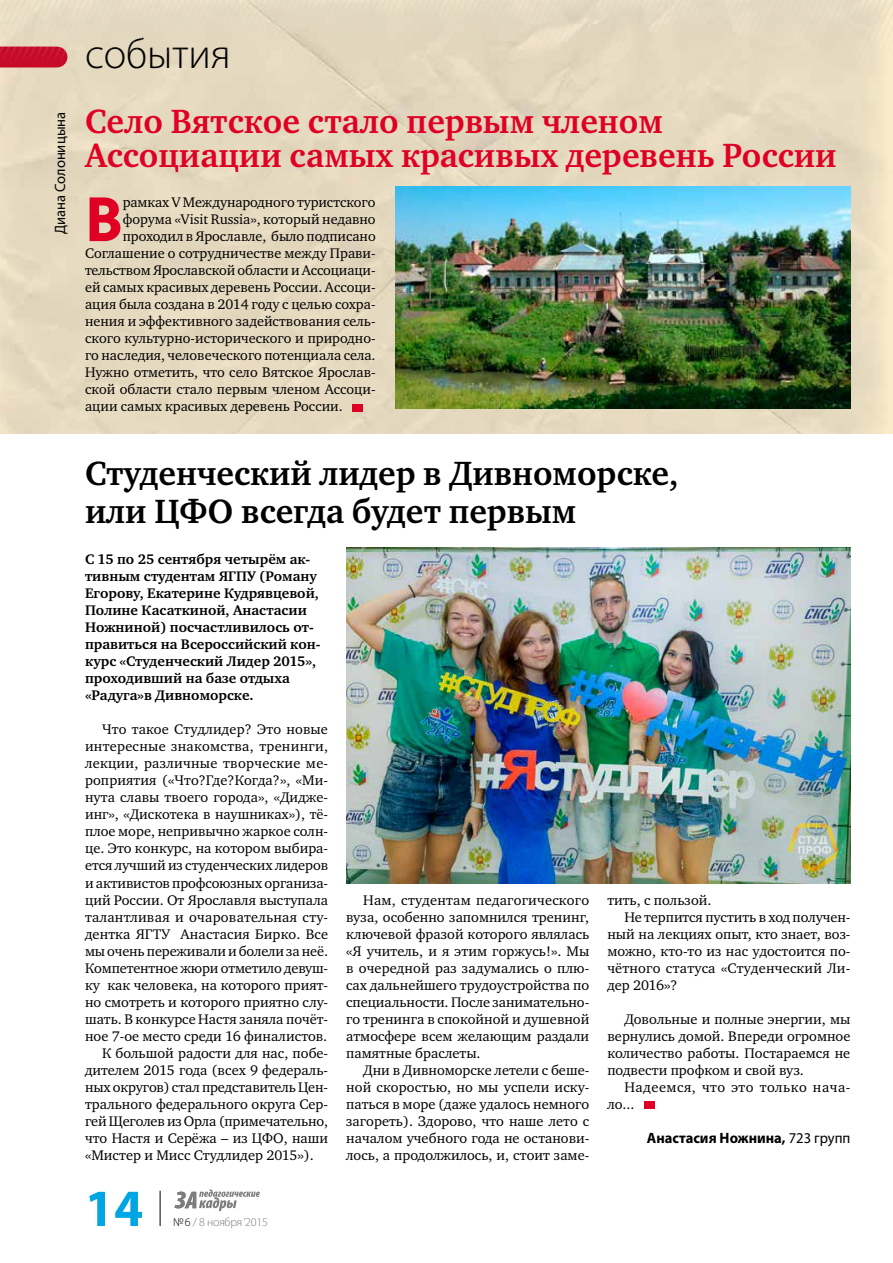
<style>
.page{position:relative;width:893px;height:1263px;background:#fff}
.page>*{position:absolute;margin:0;border:0;box-sizing:border-box;transform-origin:0 0}
.t1{font:700 64.5px "Russia";color:#df0023}
.t2{font:700 52.65px "Myriad Pro";color:#00a6e3}
.t3{font:300 42.45px "Myriad Pro";color:#000}
.t4{font:700 34.5px/34.5px "Charter C";color:#df0023}
.t5{font:700 34.5px/37.5px "Charter C";color:#000}
.t6{font:700 15px "Myriad Pro";color:#000}
.t7{font:15px "Myriad Pro";color:#000}
.t8{font:14.25px/17px "Charter ITC";color:#000;text-align:justify}
.t9{font:700 14.25px/17px "Charter ITC";color:#000}
.t10{font:14.25px "Charter ITC";letter-spacing:.02em;color:#000}
.t11{font:14.25px/17px "Charter ITC";letter-spacing:.035em;color:#000}
.t12{font:300 12px "Myriad Pro";letter-spacing:-.02em;color:#7d7d7d}
.s1{color:#000}
.s2{font-weight:400}
</style>
<div class="page">
<div style="left:0;top:65px;width:893px;height:369px;background:#e5d9bf"></div>
<div style="left:0;top:47px;width:57px;height:21px;background:#c60a27"></div>
<div style="left:353px;top:404px;width:10px;height:7px;background:#df0023"></div>
<img style="left:395px;top:186px;width:455px;height:223px">
<div style="left:645px;top:1101px;width:10px;height:7px;background:#df0023"></div>
<img style="left:346px;top:547px;width:504px;height:337px">
<svg style="left:0;top:0;width:893px;height:65px"></svg>
<hr style="left:160px;top:1191px;width:1px;height:35px;background:#000">
<svg style="left:174px;top:1189px;width:86px;height:22px"></svg>
<p class="t7" style="left:51px;top:234px;width:124px;rotate:-90deg">Диана Солоницына</p>
<h3 class="t3" style="left:85px;top:30px;width:147px">события</h3>
<h3 class="t4" style="left:85px;top:104px;width:753px">Село Вятское стало первым членом<br>Ассоциации самых красивых деревень России</h3>
<h1 class="t1" style="left:85px;top:182px;width:39px">В</h1>
<p class="t8" style="left:123px;top:194px;width:254px">рамках V Международного туристского</p>
<p class="t8" style="left:123px;top:211px;width:254px">форума «Visit Russia», который недавно</p>
<p class="t8" style="left:123px;top:228px;width:254px">проходил в Ярославле, было подписано</p>
<p class="t8" style="left:85px;top:245px;width:292px">Соглашение о сотрудничестве между Прави-</p>
<p class="t8" style="left:85px;top:262px;width:292px">тельством Ярославской области и Ассоциаци-</p>
<p class="t8" style="left:85px;top:279px;width:292px">ей самых красивых деревень России. Ассоци-</p>
<p class="t8" style="left:85px;top:296px;width:292px">ация была создана в 2014 году с целью сохра-</p>
<p class="t8" style="left:85px;top:313px;width:292px">нения и эффективного задействования сель-</p>
<p class="t8" style="left:85px;top:330px;width:292px">ского культурно-исторического и природно-</p>
<p class="t8" style="left:85px;top:347px;width:292px">го наследия, человеческого потенциала села.</p>
<p class="t8" style="left:85px;top:364px;width:292px">Нужно отметить, что село Вятское Ярослав-</p>
<p class="t8" style="left:85px;top:381px;width:292px">ской области стало первым членом Ассоци-</p>
<p class="t8" style="left:85px;top:398px;width:259px">ации самых красивых деревень России.</p>
<h3 class="t5" style="left:85px;top:455px;width:595px">Студенческий лидер в Дивноморске, или ЦФО всегда будет первым</h3>
<p class="t9" style="left:85px;top:551px;width:237px">С 15 по 25 сентября четырём ак&shy;тивным студентам ЯГПУ (Роману<br>Егорову, Екатерине Кудрявцевой,<br>Полине Касаткиной, Анастасии<br>Ножниной) посчастливилось от&shy;правиться на Всероссийский кон&shy;курс «Студенческий Лидер 2015», проходивший на базе отдыха «Радуга»в Дивноморске.</p>
<p class="t8" style="left:102px;top:721px;width:227px">Что такое Студлидер? Это новые</p>
<p class="t10" style="left:85px;top:738px;width:244px">интересные знакомства, тренинги,</p>
<p class="t10" style="left:85px;top:755px;width:245px">лекции, различные творческие ме-</p>
<p class="t8" style="left:85px;top:772px;width:245px">роприятия («Что?Где?Когда?», «Ми-</p>
<p class="t8" style="left:85px;top:789px;width:245px">нута славы твоего города», «Дидже-</p>
<p class="t8" style="left:85px;top:806px;width:245px">инг», «Дискотека в наушниках»), тё-</p>
<p class="t8" style="left:85px;top:823px;width:245px">плое море, непривычно жаркое солн-</p>
<p class="t8" style="left:85px;top:840px;width:245px">це. Это конкурс, на котором выбира-</p>
<p class="t8" style="left:85px;top:857px;width:245px">ется лучший из студенческих лидеров</p>
<p class="t8" style="left:85px;top:874px;width:245px">и активистов профсоюзных организа-</p>
<p class="t8" style="left:85px;top:891px;width:245px">ций России. От Ярославля выступала</p>
<p class="t8" style="left:85px;top:908px;width:245px">талантливая и очаровательная сту-</p>
<p class="t8" style="left:85px;top:925px;width:245px">дентка ЯГТУ Анастасия Бирко. Все</p>
<p class="t8" style="left:85px;top:942px;width:244px">мы очень переживали и болели за неё.</p>
<p class="t8" style="left:85px;top:959px;width:245px">Компетентное жюри отметило девуш-</p>
<p class="t8" style="left:85px;top:976px;width:245px">ку как человека, на которого прият-</p>
<p class="t8" style="left:85px;top:993px;width:245px">но смотреть и которого приятно слу-</p>
<p class="t8" style="left:85px;top:1010px;width:245px">шать. В конкурсе Настя заняла почёт-</p>
<p class="t8" style="left:85px;top:1027px;width:244px">ное 7-ое место среди 16 финалистов.</p>
<p class="t8" style="left:102px;top:1044px;width:228px">К большой радости для нас, побе-</p>
<p class="t8" style="left:85px;top:1061px;width:245px">дителем 2015 года (всех 9 федераль-</p>
<p class="t8" style="left:85px;top:1078px;width:245px">ных округов) стал представитель Цен-</p>
<p class="t8" style="left:85px;top:1095px;width:245px">трального федерального округа Сер-</p>
<p class="t8" style="left:85px;top:1112px;width:245px">гей Щеголев из Орла (примечательно,</p>
<p class="t8" style="left:85px;top:1129px;width:245px">что Настя и Серёжа – из ЦФО, наши</p>
<p class="t8" style="left:85px;top:1146px;width:230px">«Мистер и Мисс Студлидер 2015»).</p>
<h2 class="t2" style="left:85px;top:1174px;width:60px">14</h2>
<p class="t12" style="left:173px;top:1215px;width:96px"><span class="s1">№6</span> / 8 ноября ‘2015</p>
<p class="t8" style="left:346px;top:891px;width:245px;text-indent:17px">Нам, студентам педагогического вуза, особенно запомнился тренинг, ключевой фразой которого являлась «Я учитель, и я этим горжусь!». Мы в очередной раз задумались о плю&shy;сах дальнейшего трудоустройства по специальности. После занимательно&shy;го тренинга в спокойной и душевной атмосфере всем желающим раздали памятные браслеты.</p>
<p class="t8" style="left:346px;top:1061px;width:245px;text-indent:17px">Дни в Дивноморске летели с беше&shy;ной скоростью, но мы успели иску&shy;паться в море (даже удалось немного загореть). Здорово, что наше лето с началом учебного года не останови&shy;лось, а продолжилось, и, стоит заме-</p>
<p class="t8" style="left:607px;top:891px;width:106px">тить, с пользой.</p>
<p class="t8" style="left:624px;top:908px;width:228px">Не терпится пустить в ход получен-</p>
<p class="t8" style="left:607px;top:925px;width:245px">ный на лекциях опыт, кто знает, воз-</p>
<p class="t8" style="left:607px;top:942px;width:245px">можно, кто-то из нас удостоится по-</p>
<p class="t8" style="left:607px;top:959px;width:245px">чётного статуса «Студенческий Ли-</p>
<p class="t8" style="left:607px;top:976px;width:72px">дер 2016»?</p>
<p class="t8" style="left:607px;top:1010px;width:245px;text-indent:17px">Довольные и полные энергии, мы вернулись домой. Впереди огромное количество работы. Постараемся не подвести профком и свой вуз.</p>
<p class="t11" style="left:607px;top:1078px;width:245px;text-indent:17px">Надеемся, что это только нача&shy;ло...</p>
<p class="t6" style="left:647px;top:1128px;width:205px">Анастасия Ножнина, <span class="s2">723 групп</span></p>
</div>
